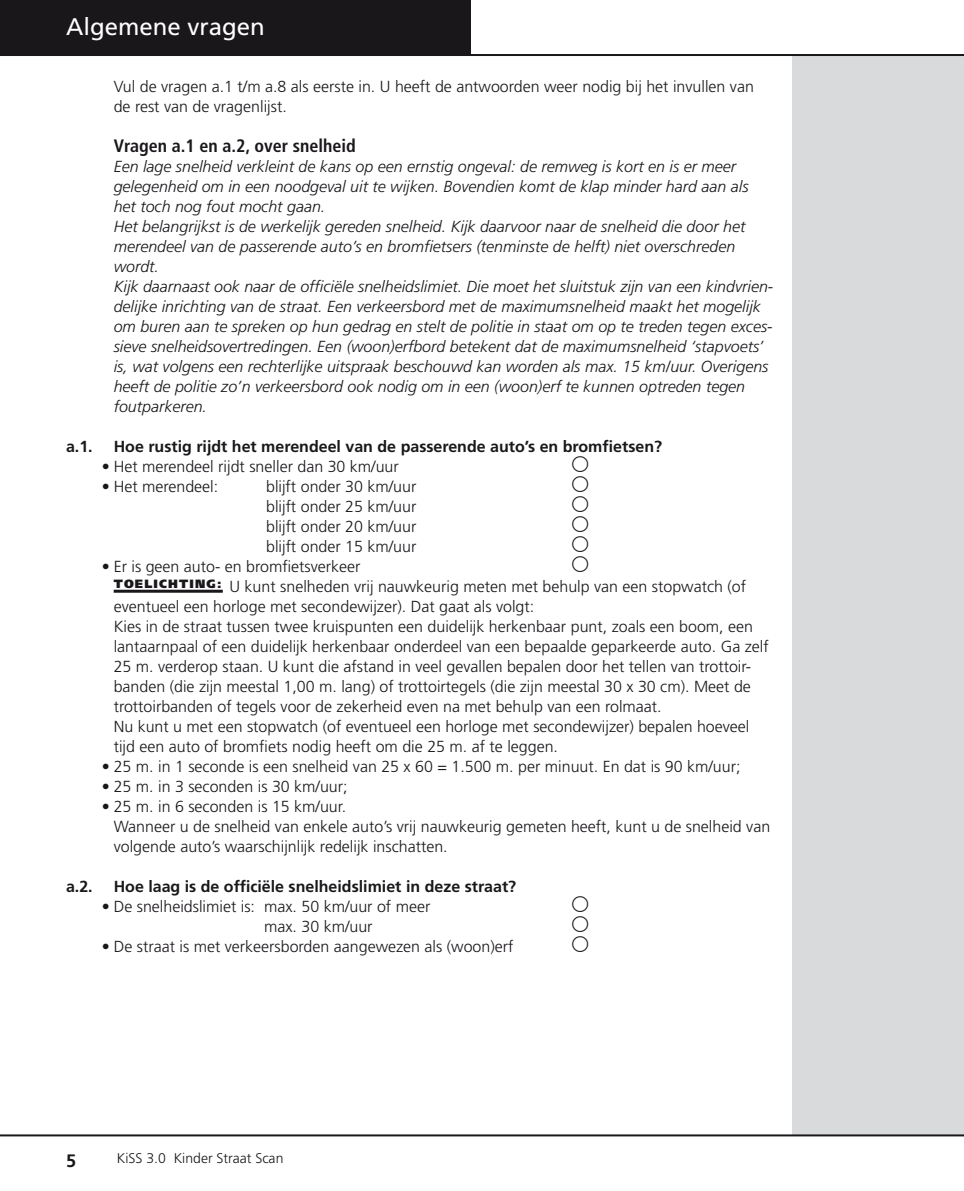
<style>
.page{position:relative;width:964px;height:1191px;background:#fff}
.page>*{position:absolute;margin:0;border:0;box-sizing:border-box;transform-origin:0 0}
.t1{font:24px "Frutiger LT Std";color:#fff}
.t2{font:700 condensed 18px "Frutiger LT Std";color:#1a171b}
.t3{font:300 16px/20px "Frutiger LT Std";color:#1a171b}
.t4{font:italic 300 16px/20px "Frutiger LT Std";color:#1a171b}
.t5{font:700 16px "Frutiger LT Std";color:#1a171b}
.t6{font:300 14px "Frutiger LT Std";color:#1a171b}
</style>
<div class="page">
<div style="left:792px;top:54px;width:172px;height:1080px;background:#d9dadb"></div>
<hr style="left:0;top:54px;width:964px;height:2px;background:#1a171b">
<hr style="left:0;top:1134px;width:964px;height:2px;background:#1a171b">
<hr style="left:114px;top:590px;width:109px;height:2px;background:#1a171b">
<div style="left:0;top:0;width:470px;height:54px;background:#1a171b"></div>
<h1 class="t1" style="left:66px;top:13px;width:200px">Algemene vragen</h1>
<p class="t3" style="left:114px;top:77px;width:642px">Vul de vragen a.1 t/m a.8 als eerste in. U heeft de antwoorden weer nodig bij het invullen van de rest van de vragenlijst.</p>
<p class="t2" style="left:114px;top:135px;width:244px">Vragen a.1 en a.2, over snelheid</p>
<p class="t4" style="left:114px;top:157px;width:661px">Een lage snelheid verkleint de kans op een ernstig ongeval: de remweg is kort en is er meer gelegenheid om in een noodgeval uit te wijken. Bovendien komt de klap minder hard aan als het toch nog fout mocht gaan.<br>Het belangrijkst is de werkelijk gereden snelheid. Kijk daarvoor naar de snelheid die door het merendeel van de passerende auto’s en bromfietsers (tenminste de helft) niet overschreden wordt.<br>Kijk daarnaast ook naar de officiële snelheidslimiet. Die moet het sluitstuk zijn van een kindvrien&shy;delijke inrichting van de straat. Een verkeersbord met de maximumsnelheid maakt het mogelijk om buren aan te spreken op hun gedrag en stelt de politie in staat om op te treden tegen exces&shy;sieve snelheidsovertredingen. Een (woon)erfbord betekent dat de maximumsnelheid ‘stapvoets’ is, wat volgens een rechterlijke uitspraak beschouwd kan worden als max. 15 km/uur. Overigens heeft de politie zo’n verkeersbord ook nodig om in een (woon)erf te kunnen optreden tegen foutparkeren.</p>
<p class="t5" style="left:66px;top:437px;width:28px">a.1.</p>
<p class="t5" style="left:114px;top:437px;width:550px">Hoe rustig rijdt het merendeel van de passerende auto’s en bromfietsen?</p>
<p class="t3" style="left:102px;top:457px;width:298px">• Het merendeel rijdt sneller dan 30 km/uur</p>
<p class="t3" style="left:102px;top:477px;width:118px">• Het merendeel:</p>
<p class="t3" style="left:266px;top:477px;width:152px;text-align:justify">blijft onder 30 km/uur blijft onder 25 km/uur blijft onder 20 km/uur blijft onder 15 km/uur</p>
<p class="t3" style="left:114px;top:557px;width:656px;text-indent:-12px">• Er is geen auto- en bromfietsverkeer<br><sup>TOELICHTING:</sup> U kunt snelheden vrij nauwkeurig meten met behulp van een stopwatch (of eventueel een horloge met secondewijzer). Dat gaat als volgt:<br>Kies in de straat tussen twee kruispunten een duidelijk herkenbaar punt, zoals een boom, een lantaarnpaal of een duidelijk herkenbaar onderdeel van een bepaalde geparkeerde auto. Ga zelf 25 m. verderop staan. U kunt die afstand in veel gevallen bepalen door het tellen van trottoir&shy;banden (die zijn meestal 1,00 m. lang) of trottoirtegels (die zijn meestal 30 x 30 cm). Meet de trottoirbanden of tegels voor de zekerheid even na met behulp van een rolmaat.<br>Nu kunt u met een stopwatch (of eventueel een horloge met secondewijzer) bepalen hoeveel tijd een auto of bromfiets nodig heeft om die 25 m. af te leggen.</p>
<p class="t3" style="left:102px;top:757px;width:640px">• 25 m. in 1 seconde is een snelheid van 25 x 60 = 1.500 m. per minuut. En dat is 90 km/uur;</p>
<p class="t3" style="left:102px;top:777px;width:247px">• 25 m. in 3 seconden is 30 km/uur;</p>
<p class="t3" style="left:114px;top:797px;width:658px;text-indent:-12px">• 25 m. in 6 seconden is 15 km/uur.<br>Wanneer u de snelheid van enkele auto’s vrij nauwkeurig gemeten heeft, kunt u de snelheid van volgende auto’s waarschijnlijk redelijk inschatten.</p>
<p class="t5" style="left:66px;top:877px;width:28px">a.2.</p>
<p class="t5" style="left:114px;top:877px;width:404px">Hoe laag is de officiële snelheidslimiet in deze straat?</p>
<p class="t3" style="left:264px;top:897px;width:168px;text-indent:-162px">• De snelheidslimiet is: max. 50 km/uur of meer max. 30 km/uur</p>
<p class="t3" style="left:102px;top:937px;width:413px">• De straat is met verkeersborden aangewezen als (woon)erf</p>
<p class="t6" style="left:117px;top:1150px;width:168px">KiSS 3.0 Kinder Straat Scan</p>
</div>
